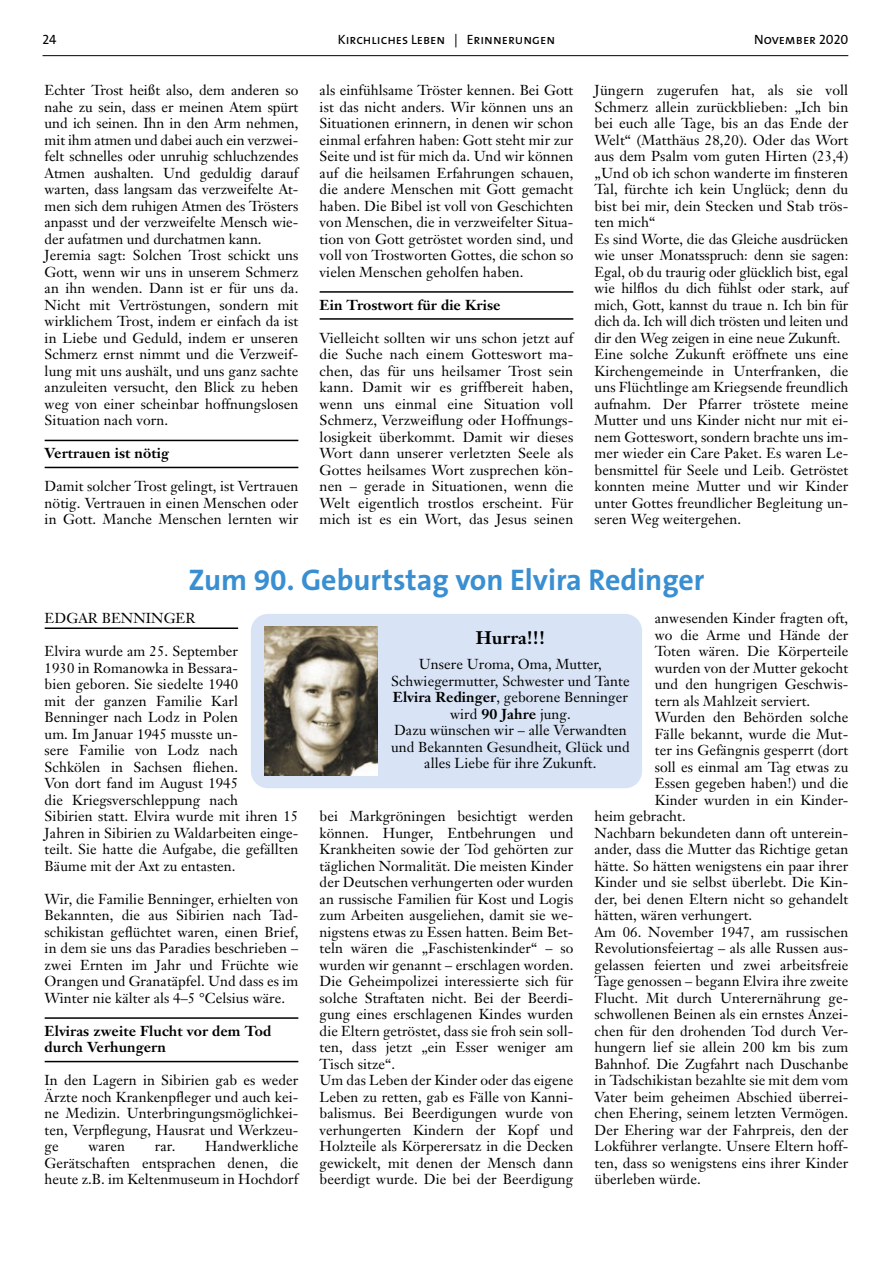
<style>
.page{position:relative;width:893px;height:1263px;background:#fff}
.page>*{position:absolute;margin:0;border:0;box-sizing:border-box;transform-origin:0 0}
.t1{font:700 30px "The Sans B7";color:#398fd1}
.t2{font:700 18px "Janson Text";letter-spacing:.005em;color:#000}
.t3{font:14.25px/16.5px "Janson Text";letter-spacing:.005em;color:#000;text-align:justify}
.t4{font:700 14.25px/16.5px "Janson Text";letter-spacing:.005em;color:#000}
.t5{font:13.5px "The Sans Caps";color:#000}
.s1{font-weight:700}
</style>
<div class="page">
<hr style="left:43px;top:55px;width:805px;height:1px;background:#000">
<div style="left:251px;top:614px;width:391px;height:174px;background:#d8e4f5;border-radius:17px"></div>
<hr style="left:45px;top:440px;width:253px;height:1px;background:#000">
<hr style="left:45px;top:467px;width:253px;height:1px;background:#000">
<hr style="left:320px;top:291px;width:253px;height:2px;background:#000">
<hr style="left:320px;top:318px;width:253px;height:2px;background:#000">
<hr style="left:45px;top:627px;width:193px;height:2px;background:#000">
<hr style="left:45px;top:1017px;width:253px;height:2px;background:#000">
<hr style="left:45px;top:1061px;width:253px;height:1px;background:#000">
<img style="left:265px;top:627px;width:113px;height:148px">
<p class="t5" style="left:338px;top:28px;width:219px">Kirchliches Leben | Erinnerungen</p>
<p class="t5" style="left:43px;top:28px;width:16px">24</p>
<p class="t5" style="left:754px;top:28px;width:96px">November 2020</p>
<p class="t3" style="left:45px;top:82px;width:255px;text-align:left">Echter Trost heißt also, dem anderen so nahe zu sein, dass er meinen Atem spürt und ich seinen. Ihn in den Arm nehmen, mit ihm atmen und dabei auch ein verzwei&shy;felt schnelles oder unruhig schluchzendes Atmen aushalten. Und geduldig darauf warten, dass langsam das verzweifelte At&shy;men sich dem ruhigen Atmen des Trösters anpasst und der verzweifelte Mensch wie&shy;der aufatmen und durchatmen kann.<br>Jeremia sagt: Solchen Trost schickt uns Gott, wenn wir uns in unserem Schmerz an ihn wenden. Dann ist er für uns da.<br>Nicht mit Vertröstungen, sondern mit wirklichem Trost, indem er einfach da ist in Liebe und Geduld, indem er unseren Schmerz ernst nimmt und die Verzweif&shy;lung mit uns aushält, und uns ganz sachte anzuleiten versucht, den Blick zu heben weg von einer scheinbar hoffnungslosen Situation nach vorn.</p>
<p class="t4" style="left:45px;top:445px;width:126px">Vertrauen ist nötig</p>
<p class="t3" style="left:45px;top:478px;width:255px">Damit solcher Trost gelingt, ist Vertrauen nötig. Vertrauen in einen Menschen oder in Gott. Manche Menschen lernten wir</p>
<p class="t3" style="left:320px;top:82px;width:255px">als einfühlsame Tröster kennen. Bei Gott ist das nicht anders. Wir können uns an Situationen erinnern, in denen wir schon einmal erfahren haben: Gott steht mir zur Seite und ist für mich da. Und wir können auf die heilsamen Erfahrungen schauen, die andere Menschen mit Gott gemacht haben. Die Bibel ist voll von Geschichten von Menschen, die in verzweifelter Situa&shy;tion von Gott getröstet worden sind, und voll von Trostworten Gottes, die schon so vielen Menschen geholfen haben.</p>
<p class="t4" style="left:320px;top:296px;width:182px">Ein Trostwort für die Krise</p>
<p class="t3" style="left:320px;top:329px;width:255px">Vielleicht sollten wir uns schon jetzt auf die Suche nach einem Gotteswort ma&shy;chen, das für uns heilsamer Trost sein kann. Damit wir es griffbereit haben, wenn uns einmal eine Situation voll Schmerz, Verzweiflung oder Hoffnungs&shy;losigkeit überkommt. Damit wir dieses Wort dann unserer verletzten Seele als Gottes heilsames Wort zusprechen kön&shy;nen – gerade in Situationen, wenn die Welt eigentlich trostlos erscheint. Für mich ist es ein Wort, das Jesus seinen</p>
<p class="t3" style="left:595px;top:82px;width:255px;text-align:left">Jüngern zugerufen hat, als sie voll Schmerz allein zurückblieben: „Ich bin bei euch alle Tage, bis an das Ende der Welt“ (Matthäus 28,20). Oder das Wort aus dem Psalm vom guten Hirten (23,4) „Und ob ich schon wanderte im finsteren Tal, fürchte ich kein Unglück; denn du bist bei mir, dein Stecken und Stab trös&shy;ten mich“<br>Es sind Worte, die das Gleiche ausdrücken wie unser Monatsspruch: denn sie sagen:<br>Egal, ob du traurig oder glücklich bist, egal wie hilflos du dich fühlst oder stark, auf mich, Gott, kannst du traue n. Ich bin für dich da. Ich will dich trösten und leiten und dir den Weg zeigen in eine neue Zukunft.<br>Eine solche Zukunft eröffnete uns eine Kirchengemeinde in Unterfranken, die uns Flüchtlinge am Kriegsende freundlich aufnahm. Der Pfarrer tröstete meine Mutter und uns Kinder nicht nur mit ei&shy;nem Gotteswort, sondern brachte uns im&shy;mer wieder ein Care Paket. Es waren Le&shy;bensmittel für Seele und Leib. Getröstet konnten meine Mutter und wir Kinder unter Gottes freundlicher Begleitung un&shy;seren Weg weitergehen.</p>
<h1 class="t1" style="left:188px;top:564px;width:518px">Zum 90. Geburtstag von Elvira Redinger</h1>
<p class="t2" style="left:476px;top:626px;width:71px">Hurra!!!</p>
<p class="t3" style="left:391px;top:656px;width:240px;text-align:center">Unsere Uroma, Oma, Mutter,<br>Schwiegermutter, Schwester und Tante<br><span class="s1">Elvira Redinger</span>, geborene Benninger wird <span class="s1">90 Jahre</span> jung.<br>Dazu wünschen wir – alle Verwandten und Bekannten Gesundheit, Glück und alles Liebe für ihre Zukunft.</p>
<p class="t3" style="left:655px;top:610px;width:195px">anwesenden Kinder fragten oft,</p>
<p class="t3" style="left:655px;top:626px;width:195px">wo die Arme und Hände der</p>
<p class="t3" style="left:655px;top:643px;width:195px">Toten wären. Die Körperteile</p>
<p class="t3" style="left:655px;top:659px;width:195px">wurden von der Mutter gekocht</p>
<p class="t3" style="left:655px;top:676px;width:195px">und den hungrigen Geschwis-</p>
<p class="t3" style="left:655px;top:692px;width:157px">tern als Mahlzeit serviert.</p>
<p class="t3" style="left:655px;top:709px;width:195px">Wurden den Behörden solche</p>
<p class="t3" style="left:655px;top:725px;width:195px">Fälle bekannt, wurde die Mut-</p>
<p class="t3" style="left:655px;top:742px;width:195px">ter ins Gefängnis gesperrt (dort</p>
<p class="t3" style="left:655px;top:758px;width:195px">soll es einmal am Tag etwas zu</p>
<p class="t3" style="left:655px;top:775px;width:195px">Essen gegeben haben!) und die</p>
<p class="t3" style="left:655px;top:791px;width:195px">Kinder wurden in ein Kinder-</p>
<p class="t3" style="left:595px;top:808px;width:93px">heim gebracht.</p>
<p class="t3" style="left:595px;top:824px;width:255px">Nachbarn bekundeten dann oft unterein-</p>
<p class="t3" style="left:595px;top:841px;width:255px">ander, dass die Mutter das Richtige getan</p>
<p class="t3" style="left:595px;top:857px;width:255px">hätte. So hätten wenigstens ein paar ihrer</p>
<p class="t3" style="left:595px;top:874px;width:255px">Kinder und sie selbst überlebt. Die Kin-</p>
<p class="t3" style="left:595px;top:890px;width:255px">der, bei denen Eltern nicht so gehandelt</p>
<p class="t3" style="left:595px;top:907px;width:159px">hätten, wären verhungert.</p>
<p class="t3" style="left:595px;top:923px;width:255px">Am 06. November 1947, am russischen</p>
<p class="t3" style="left:595px;top:940px;width:255px">Revolutionsfeiertag – als alle Russen aus-</p>
<p class="t3" style="left:595px;top:956px;width:255px">gelassen feierten und zwei arbeitsfreie</p>
<p class="t3" style="left:595px;top:973px;width:255px">Tage genossen – begann Elvira ihre zweite</p>
<p class="t3" style="left:595px;top:989px;width:255px">Flucht. Mit durch Unterernährung ge-</p>
<p class="t3" style="left:595px;top:1006px;width:255px">schwollenen Beinen als ein ernstes Anzei-</p>
<p class="t3" style="left:595px;top:1022px;width:255px">chen für den drohenden Tod durch Ver-</p>
<p class="t3" style="left:595px;top:1039px;width:255px">hungern lief sie allein 200 km bis zum</p>
<p class="t3" style="left:595px;top:1055px;width:255px">Bahnhof. Die Zugfahrt nach Duschanbe</p>
<p class="t3" style="left:595px;top:1072px;width:255px">in Tadschikistan bezahlte sie mit dem vom</p>
<p class="t3" style="left:595px;top:1088px;width:255px">Vater beim geheimen Abschied überrei-</p>
<p class="t3" style="left:595px;top:1105px;width:255px">chen Ehering, seinem letzten Vermögen.</p>
<p class="t3" style="left:595px;top:1121px;width:255px">Der Ehering war der Fahrpreis, den der</p>
<p class="t3" style="left:595px;top:1138px;width:255px">Lokführer verlangte. Unsere Eltern hoff-</p>
<p class="t3" style="left:595px;top:1154px;width:255px">ten, dass so wenigstens eins ihrer Kinder</p>
<p class="t3" style="left:595px;top:1171px;width:108px">überleben würde.</p>
<p class="t3" style="left:45px;top:610px;width:152px">EDGAR BENNINGER</p>
<p class="t3" style="left:45px;top:643px;width:255px;text-align:left">Elvira wurde am 25. September<br>1930 in Romanowka in Bessara-<br>bien geboren. Sie siedelte 1940<br>mit der ganzen Familie Karl<br>Benninger nach Lodz in Polen<br>um. Im Januar 1945 musste un-<br>sere Familie von Lodz nach<br>Schkölen in Sachsen fliehen.<br>Von dort fand im August 1945<br>die Kriegsverschleppung nach<br>Sibirien statt. Elvira wurde mit ihren 15<br>Jahren in Sibirien zu Waldarbeiten einge&shy;teilt. Sie hatte die Aufgabe, die gefällten<br>Bäume mit der Axt zu entasten.</p>
<p class="t3" style="left:45px;top:890px;width:255px">Wir, die Familie Benninger, erhielten von Bekannten, die aus Sibirien nach Tad&shy;schikistan geflüchtet waren, einen Brief, in dem sie uns das Paradies beschrieben – zwei Ernten im Jahr und Früchte wie Orangen und Granatäpfel. Und dass es im Winter nie kälter als 4–5 °Celsius wäre.</p>
<p class="t4" style="left:45px;top:1022px;width:228px">Elviras zweite Flucht vor dem Tod durch Verhungern</p>
<p class="t3" style="left:45px;top:1072px;width:255px">In den Lagern in Sibirien gab es weder Ärzte noch Krankenpfleger und auch kei&shy;ne Medizin. Unterbringungsmöglichkei&shy;ten, Verpflegung, Hausrat und Werkzeu&shy;ge</p>
<p class="t3" style="left:320px;top:808px;width:255px;text-align:left">bei Markgröningen besichtigt werden können. Hunger, Entbehrungen und Krankheiten sowie der Tod gehörten zur täglichen Normalität. Die meisten Kinder der Deutschen verhungerten oder wurden an russische Familien für Kost und Logis zum Arbeiten ausgeliehen, damit sie we&shy;nigstens etwas zu Essen hatten. Beim Bet&shy;teln wären die „Faschistenkinder“ – so wurden wir genannt – erschlagen worden.<br>Die Geheimpolizei interessierte sich für solche Straftaten nicht. Bei der Beerdi&shy;gung eines erschlagenen Kindes wurden die Eltern getröstet, dass sie froh sein soll&shy;ten, dass jetzt „ein Esser weniger am Tisch sitze“.<br>Um das Leben der Kinder oder das eigene Leben zu retten, gab es Fälle von Kanni&shy;balismus. Bei Beerdigungen wurde von verhungerten Kindern der Kopf und Holzteile als Körperersatz in die Decken gewickelt, mit denen der Mensch dann beerdigt wurde. Die bei der Beerdigung</p>
<p class="t3" style="left:45px;top:1138px;width:255px;text-indent:160px">Handwerkliche Gerätschaften entsprachen denen, die heute z.B. im Keltenmuseum in Hochdorf</p>
<p class="t3" style="left:88px;top:1138px;width:38px">waren</p>
<p class="t3" style="left:155px;top:1138px;width:22px">rar.</p>
</div>
